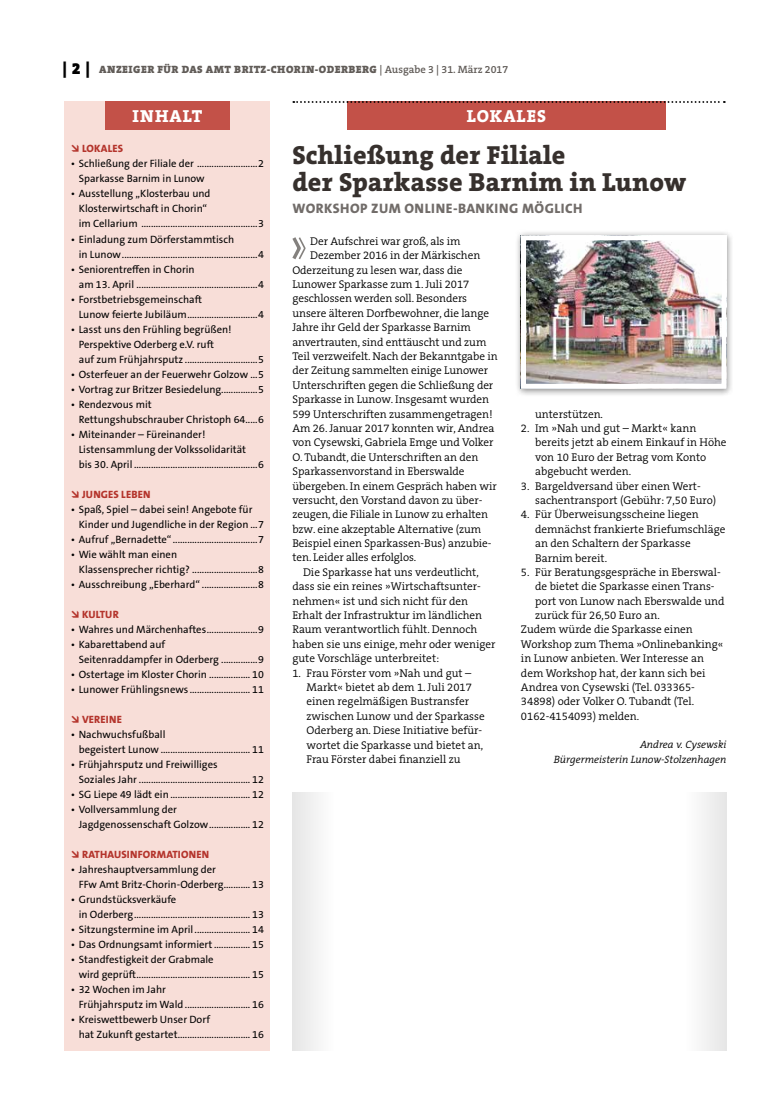
<style>
.page{position:relative;width:762px;height:1117px;background:#fff}
.page>*{position:absolute;margin:0;border:0;box-sizing:border-box;transform-origin:0 0}
.t1{font:800 26.25px/27.5px "The Serif B W8";letter-spacing:.01em;color:#36302d}
.t2{font:800 17.5px "The Serif B W8";letter-spacing:.055em;color:#fff}
.t3{font:800 13.75px "The Sans B W8";letter-spacing:.035em;color:#716c69}
.t4{font:300 11.25px/14.4px "The Serif B W4";letter-spacing:-.005em;color:#000}
.t5{font:10.62px/15px "The Sans B W5 Plain";color:#000}
.t6{font:900 10.62px "The Serif B W9";letter-spacing:.045em;color:#615c58}
.t7{font:800 10.62px "The Sans B W8";letter-spacing:.015em;color:#b4342c}
.t8{font:italic 300 10.62px/14.4px "The Serif B W4";color:#000;text-align:right}
.s1{font-size:16.25px;color:#000}
.s2{font-family:"The Serif B W6";font-weight:600}
</style>
<div class="page">
<div style="left:64px;top:101px;width:205px;height:949px;background:#f8ded8"></div>
<div style="left:105px;top:101px;width:124px;height:28px;background:#c35148"></div>
<div style="left:347px;top:101px;width:319px;height:28px;background:#c35148"></div>
<svg style="left:293px;top:101px;width:432px;height:2px"></svg>
<svg style="left:292px;top:237px;width:14px;height:23px"></svg>
<div style="left:515px;top:229px;width:219px;height:167px;background:#000;opacity:.45"></div>
<img style="left:527px;top:241px;width:193px;height:141px">
<div style="left:521px;top:235px;width:205px;height:153px;border:5px solid #fff"></div>
<div style="left:292px;top:791px;width:42px;height:259px;background:#f1f1f1"></div>
<div style="left:684px;top:791px;width:42px;height:259px;background:#f3f3f3"></div>
<p class="t6" style="left:63px;top:63px;width:447px"><span class="s1">| 2 |</span> ANZEIGER FÜR DAS AMT BRITZ-CHORIN-ODERBERG <span class="s2">| Ausgabe 3 | 31. März 2017</span></p>
<h2 class="t2" style="left:133px;top:105px;width:71px">INHALT</h2>
<p class="t7" style="left:71px;top:142px;width:54px">→ LOKALES</p>
<p class="t5" style="left:79px;top:156px;width:187px;text-indent:-8px">• Schließung der Filiale der .........................2<br>Sparkasse Barnim in Lunow</p>
<p class="t5" style="left:79px;top:186px;width:187px;text-indent:-8px">• Ausstellung „Klosterbau und<br>Klosterwirtschaft in Chorin“<br>im Cellarium ................................................3</p>
<p class="t5" style="left:79px;top:231px;width:187px;text-indent:-8px">• Einladung zum Dörferstammtisch<br>in Lunow........................................................4</p>
<p class="t5" style="left:79px;top:261px;width:187px;text-indent:-8px">• Seniorentreffen in Chorin<br>am 13. April ..................................................4</p>
<p class="t5" style="left:79px;top:291px;width:187px;text-indent:-8px">• Forstbetriebsgemeinschaft<br>Lunow feierte Jubiläum.............................4</p>
<p class="t5" style="left:79px;top:321px;width:187px;text-indent:-8px">• Lasst uns den Frühling begrüßen!<br>Perspektive Oderberg e.V. ruft<br>auf zum Frühjahrsputz ..............................5</p>
<p class="t5" style="left:71px;top:366px;width:194px">• Osterfeuer an der Feuerwehr Golzow ...5</p>
<p class="t5" style="left:71px;top:381px;width:194px">• Vortrag zur Britzer Besiedelung...............5</p>
<p class="t5" style="left:79px;top:396px;width:187px;text-indent:-8px">• Rendezvous mit<br>Rettungshubschrauber Christoph 64.....6</p>
<p class="t5" style="left:79px;top:426px;width:187px;text-indent:-8px">• Miteinander – Füreinander!<br>Listensammlung der Volkssolidarität<br>bis 30. April ...................................................6</p>
<p class="t7" style="left:71px;top:487px;width:81px">→ JUNGES LEBEN</p>
<p class="t5" style="left:79px;top:501px;width:187px;text-indent:-8px">• Spaß, Spiel – dabei sein! Angebote für<br>Kinder und Jugendliche in der Region ...7</p>
<p class="t5" style="left:71px;top:531px;width:194px">• Aufruf „Bernadette“ ...................................7</p>
<p class="t5" style="left:79px;top:546px;width:187px;text-indent:-8px">• Wie wählt man einen<br>Klassensprecher richtig? ...........................8</p>
<p class="t5" style="left:71px;top:576px;width:194px">• Ausschreibung „Eberhard“ .......................8</p>
<p class="t7" style="left:71px;top:607px;width:49px">→ KULTUR</p>
<p class="t5" style="left:71px;top:621px;width:194px">• Wahres und Märchenhaftes.....................9</p>
<p class="t5" style="left:79px;top:636px;width:187px;text-indent:-8px">• Kabarettabend auf<br>Seitenraddampfer in Oderberg ...............9</p>
<p class="t5" style="left:71px;top:666px;width:194px">• Ostertage im Kloster Chorin ................. 10</p>
<p class="t5" style="left:71px;top:681px;width:194px">• Lunower Frühlingsnews ......................... 11</p>
<p class="t7" style="left:71px;top:712px;width:53px">→ VEREINE</p>
<p class="t5" style="left:79px;top:726px;width:187px;text-indent:-8px">• Nachwuchsfußball<br>begeistert Lunow ..................................... 11</p>
<p class="t5" style="left:79px;top:756px;width:187px;text-indent:-8px">• Frühjahrsputz und Freiwilliges<br>Soziales Jahr .............................................. 12</p>
<p class="t5" style="left:71px;top:786px;width:194px">• SG Liepe 49 lädt ein ................................. 12</p>
<p class="t5" style="left:79px;top:801px;width:187px;text-indent:-8px">• Vollversammlung der<br>Jagdgenossenschaft Golzow................. 12</p>
<p class="t7" style="left:71px;top:847px;width:140px">→ RATHAUSINFORMATIONEN</p>
<p class="t5" style="left:79px;top:861px;width:187px;text-indent:-8px">• Jahreshauptversammlung der<br>FFw Amt Britz-Chorin-Oderberg........... 13</p>
<p class="t5" style="left:79px;top:891px;width:187px;text-indent:-8px">• Grundstücksverkäufe<br>in Oderberg................................................ 13</p>
<p class="t5" style="left:71px;top:921px;width:194px">• Sitzungstermine im April....................... 14</p>
<p class="t5" style="left:71px;top:936px;width:194px">• Das Ordnungsamt informiert............... 15</p>
<p class="t5" style="left:79px;top:951px;width:187px;text-indent:-8px">• Standfestigkeit der Grabmale<br>wird geprüft............................................... 15</p>
<p class="t5" style="left:79px;top:981px;width:187px;text-indent:-8px">• 32 Wochen im Jahr<br>Frühjahrsputz im Wald ........................... 16</p>
<p class="t5" style="left:79px;top:1011px;width:187px;text-indent:-8px">• Kreiswettbewerb Unser Dorf<br>hat Zukunft gestartet.............................. 16</p>
<h2 class="t2" style="left:467px;top:105px;width:81px">LOKALES</h2>
<h1 class="t1" style="left:292px;top:141px;width:395px">Schließung der Filiale<br>der Sparkasse Barnim in Lunow</h1>
<p class="t3" style="left:292px;top:199px;width:291px">WORKSHOP ZUM ONLINE-BANKING MÖGLICH</p>
<p class="t4" style="left:310px;top:234px;width:152px">Der Aufschrei war groß, als im</p>
<p class="t4" style="left:310px;top:248px;width:172px">Dezember 2016 in der Märkischen</p>
<p class="t4" style="left:292px;top:263px;width:172px">Oderzeitung zu lesen war, dass die</p>
<p class="t4" style="left:292px;top:277px;width:178px">Lunower Sparkasse zum 1. Juli 2017</p>
<p class="t4" style="left:292px;top:291px;width:176px">geschlossen werden soll. Besonders</p>
<p class="t4" style="left:292px;top:306px;width:198px">unsere älteren Dorfbewohner, die lange</p>
<p class="t4" style="left:292px;top:320px;width:180px">Jahre ihr Geld der Sparkasse Barnim</p>
<p class="t4" style="left:292px;top:334px;width:196px">anvertrauten, sind enttäuscht und zum</p>
<p class="t4" style="left:292px;top:349px;width:207px">Teil verzweifelt. Nach der Bekanntgabe in</p>
<p class="t4" style="left:292px;top:363px;width:197px">der Zeitung sammelten einige Lunower</p>
<p class="t4" style="left:292px;top:378px;width:202px">Unterschriften gegen die Schließung der</p>
<p class="t4" style="left:292px;top:392px;width:198px">Sparkasse in Lunow. Insgesamt wurden</p>
<p class="t4" style="left:292px;top:406px;width:202px">599 Unterschriften zusammengetragen!</p>
<p class="t4" style="left:292px;top:421px;width:204px">Am 26. Januar 2017 konnten wir, Andrea</p>
<p class="t4" style="left:292px;top:435px;width:203px">von Cysewski, Gabriela Emge und Volker</p>
<p class="t4" style="left:292px;top:449px;width:187px">O. Tubandt, die Unterschriften an den</p>
<p class="t4" style="left:292px;top:464px;width:174px">Sparkassenvorstand in Eberswalde</p>
<p class="t4" style="left:292px;top:478px;width:206px">übergeben. In einem Gespräch haben wir</p>
<p class="t4" style="left:292px;top:493px;width:191px">versucht, den Vorstand davon zu über-</p>
<p class="t4" style="left:292px;top:507px;width:197px">zeugen, die Filiale in Lunow zu erhalten</p>
<p class="t4" style="left:292px;top:521px;width:190px">bzw. eine akzeptable Alternative (zum</p>
<p class="t4" style="left:292px;top:536px;width:201px">Beispiel einen Sparkassen-Bus) anzubie-</p>
<p class="t4" style="left:292px;top:550px;width:125px">ten. Leider alles erfolglos.</p>
<p class="t4" style="left:303px;top:564px;width:177px">Die Sparkasse hat uns verdeutlicht,</p>
<p class="t4" style="left:292px;top:579px;width:190px">dass sie ein reines »Wirtschaftsunter-</p>
<p class="t4" style="left:292px;top:593px;width:177px">nehmen« ist und sich nicht für den</p>
<p class="t4" style="left:292px;top:608px;width:191px">Erhalt der Infrastruktur im ländlichen</p>
<p class="t4" style="left:292px;top:622px;width:186px">Raum verantwortlich fühlt. Dennoch</p>
<p class="t4" style="left:292px;top:636px;width:205px">haben sie uns einige, mehr oder weniger</p>
<p class="t4" style="left:292px;top:651px;width:148px">gute Vorschläge unterbreitet:</p>
<p class="t4" style="left:306px;top:665px;width:180px;text-indent:-14px">1. Frau Förster vom »Nah und gut – Markt« bietet ab dem 1. Juli 2017 einen regelmäßigen Bustransfer zwischen Lunow und der Sparkasse Oderberg an. Diese Initiative befür&shy;wortet die Sparkasse und bietet an, Frau Förster dabei finanziell zu</p>
<p class="t4" style="left:535px;top:406px;width:69px">unterstützen.</p>
<p class="t4" style="left:535px;top:421px;width:193px;text-indent:-14px">2. Im »Nah und gut – Markt« kann bereits jetzt ab einem Einkauf in Höhe von 10 Euro der Betrag vom Konto abgebucht werden.</p>
<p class="t4" style="left:535px;top:478px;width:183px;text-indent:-14px">3. Bargeldversand über einen Wert&shy;sachentransport (Gebühr: 7,50 Euro)</p>
<p class="t4" style="left:535px;top:507px;width:192px;text-indent:-14px">4. Für Überweisungsscheine liegen demnächst frankierte Briefumschläge an den Schaltern der Sparkasse<br>Barnim bereit.</p>
<p class="t4" style="left:521px;top:565px;width:201px">5. Für Beratungsgespräche in Eberswal-</p>
<p class="t4" style="left:535px;top:579px;width:181px">de bietet die Sparkasse einen Trans-</p>
<p class="t4" style="left:535px;top:593px;width:191px">port von Lunow nach Eberswalde und</p>
<p class="t4" style="left:535px;top:608px;width:126px">zurück für 26,50 Euro an.</p>
<p class="t4" style="left:521px;top:622px;width:173px">Zudem würde die Sparkasse einen</p>
<p class="t4" style="left:521px;top:636px;width:204px">Workshop zum Thema »Onlinebanking«</p>
<p class="t4" style="left:521px;top:651px;width:184px">in Lunow anbieten. Wer Interesse an</p>
<p class="t4" style="left:521px;top:665px;width:186px">dem Workshop hat, der kann sich bei</p>
<p class="t4" style="left:521px;top:680px;width:175px">Andrea von Cysewski (Tel. 033365-</p>
<p class="t4" style="left:521px;top:694px;width:175px">34898) oder Volker O. Tubandt (Tel.</p>
<p class="t4" style="left:521px;top:708px;width:120px">0162-4154093) melden.</p>
<p class="t8" style="left:554px;top:737px;width:174px">Andrea v. Cysewski<br>Bürgermeisterin Lunow-Stolzenhagen</p>
</div>
